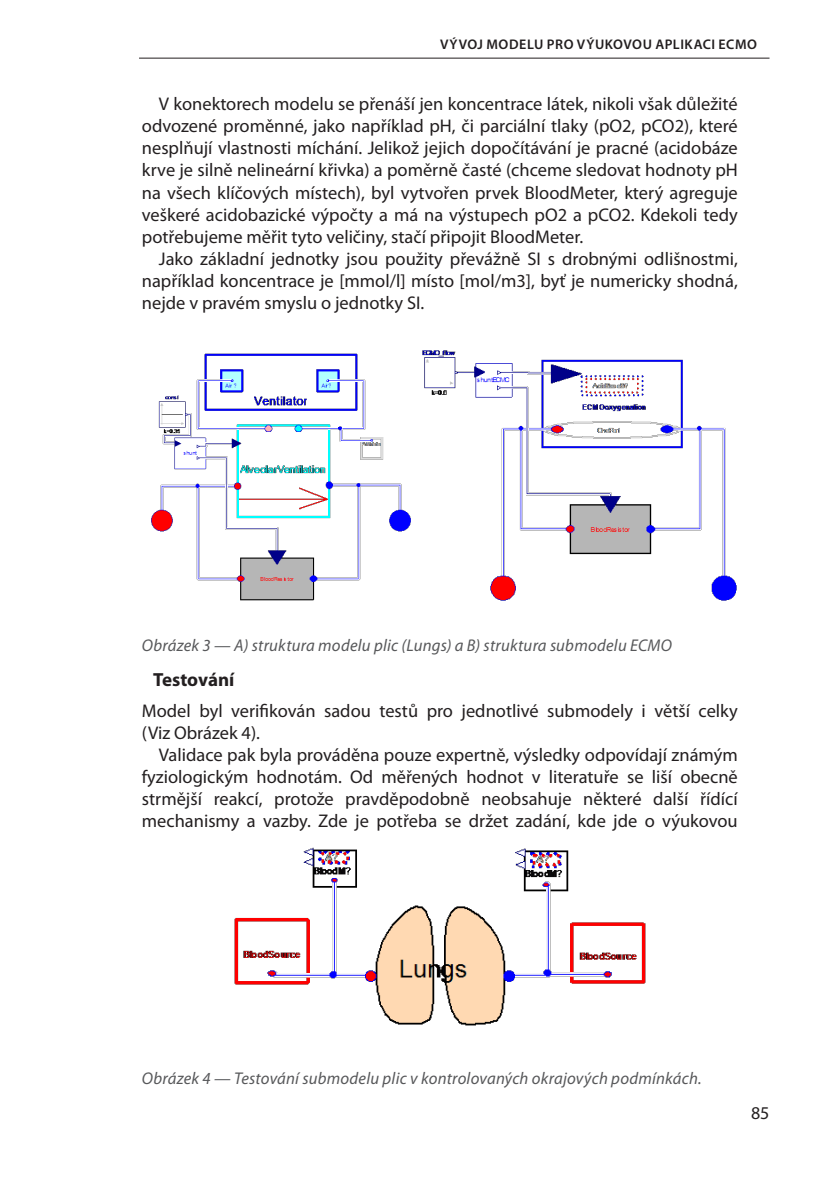
<style>
.page{position:relative;width:840px;height:1191px;background:#fff}
.page>*{position:absolute;margin:0;border:0;box-sizing:border-box;transform-origin:0 0}
.podnadpisy{font:700 19px "Myriad Pro";letter-spacing:-.005em;color:#231f20}
.zakladni{font:18.4px/22px "Myriad Pro";color:#231f20;text-align:justify}
.prvni_odstavec{font:18.4px/22px "Myriad Pro";color:#231f20}
.t1{font:18px "Myriad Pro";color:#231f20}
.t2{font:italic 17px "Myriad Pro";letter-spacing:.015em;color:#57585a}
.t3{font:600 14px "Myriad Pro";letter-spacing:.04em;color:#231f20}
</style>
<div class="page">
<hr style="left:139px;top:58px;width:630px;height:1px;background:#231f20">
<img style="left:151px;top:353px;width:260px;height:248px">
<img style="left:422px;top:350px;width:315px;height:251px">
<img style="left:234px;top:847px;width:412px;height:179px">
<p class="t3" style="left:440px;top:36px;width:318px">VÝVOJ MODELU PRO VÝUKOVOU APLIKACI ECMO</p>
<p class="zakladni" style="left:142px;top:93px;width:597px;text-indent:17px">V konektorech modelu se přenáší jen koncentrace látek, nikoli však důležité odvozené proměnné, jako například pH, či parciální tlaky (pO2, pCO2), které nesplňují vlastnosti míchání. Jelikož jejich dopočítávání je pracné (acidobáze krve je silně nelineární křivka) a poměrně časté (chceme sledovat hodnoty pH na všech klíčových místech), byl vytvořen prvek BloodMeter, který agreguje veškeré acidobazické výpočty a má na výstupech pO2 a pCO2. Kdekoli tedy potřebujeme měřit tyto veličiny, stačí připojit BloodMeter.</p>
<p class="zakladni" style="left:142px;top:247px;width:597px;text-indent:17px">Jako základní jednotky jsou použity převážně SI s drobnými odlišnostmi, například koncentrace je [mmol/l] místo [mol/m3], byť je numericky shodná, nejde v pravém smyslu o jednotky SI.</p>
<p class="t2" style="left:142px;top:635px;width:531px">Obrázek 3 — A) struktura modelu plic (Lungs) a B) struktura submodelu ECMO</p>
<p class="podnadpisy" style="left:153px;top:667px;width:83px">Testování</p>
<p class="prvni_odstavec" style="left:142px;top:699px;width:597px">Model byl verifikován sadou testů pro jednotlivé submodely i větší celky (Viz Obrázek 4).</p>
<p class="zakladni" style="left:142px;top:743px;width:597px;text-indent:17px">Validace pak byla prováděna pouze expertně, výsledky odpovídají známým fyziologickým hodnotám. Od měřených hodnot v literatuře se liší obecně strmější reakcí, protože pravděpodobně neobsahuje některé další řídící mechanismy a vazby. Zde je potřeba se držet zadání, kde jde o výukovou</p>
<p class="t2" style="left:142px;top:1067px;width:561px">Obrázek 4 — Testování submodelu plic v kontrolovaných okrajových podmínkách.</p>
<p class="t1" style="left:750px;top:1102px;width:20px">85</p>
</div>
